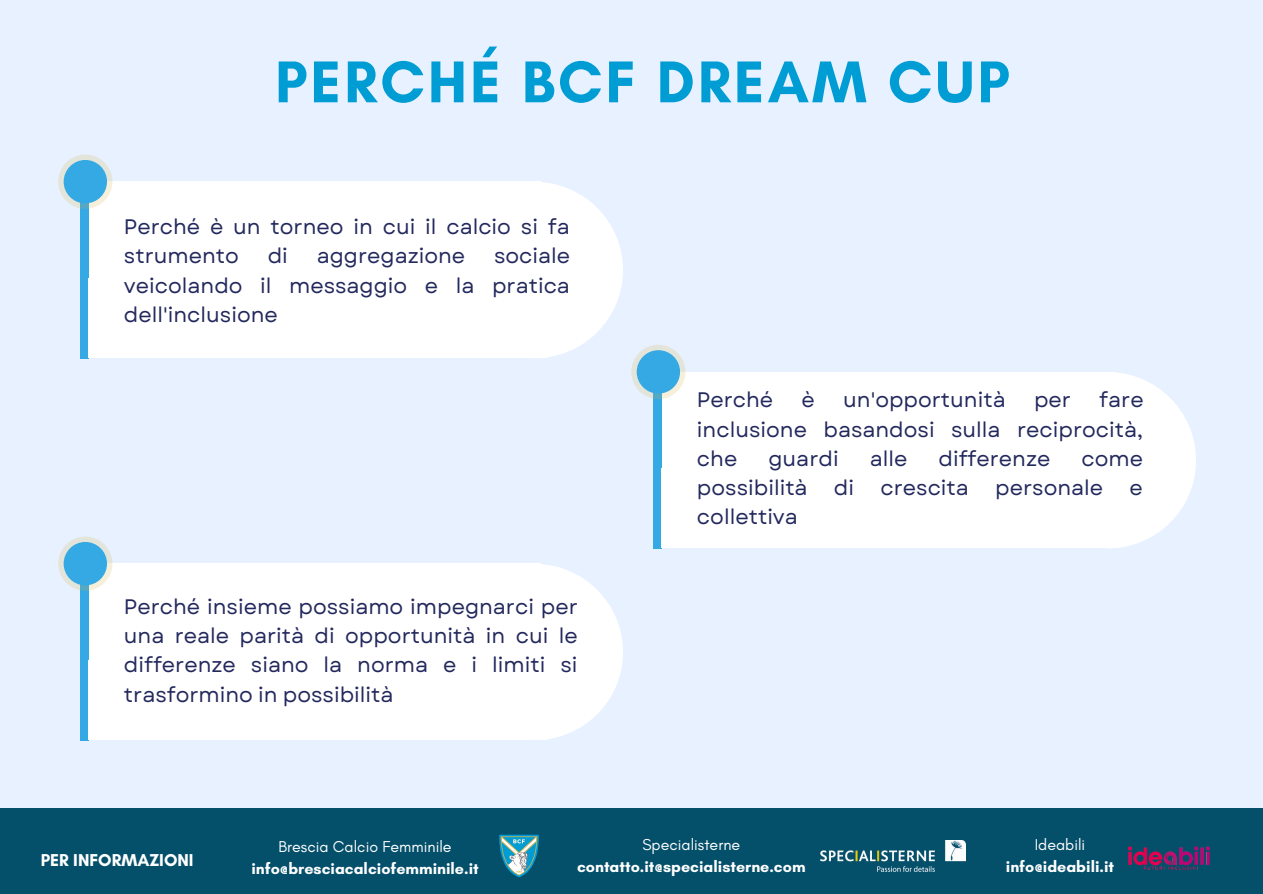
<style>
.page{position:relative;width:1263px;height:894px;background:#fff}
.page>*{position:absolute;margin:0;border:0;box-sizing:border-box;transform-origin:0 0}
.t1{font:700 60px "Glacial Indifference";letter-spacing:.05em;color:#009dd5}
.t2{font:21px/29.2px "Garet";color:#23295d;text-align:justify}
.t3{font:700 17.55px "Glacial Indifference";color:#fff}
.t4{font:700 16.05px "Glacial Indifference";color:#fff}
.t5{font:16.05px "Glacial Indifference";color:#fff}
</style>
<div class="page">
<div style="left:0;top:0;width:1263px;height:893px;background:#e7f1ff"></div>
<div style="left:0;top:808px;width:1263px;height:85px;background:#044f6a"></div>
<img style="left:1129px;top:846px;width:81px;height:24px">
<svg style="left:499px;top:834px;width:40px;height:42px"></svg>
<img style="left:820px;top:840px;width:145px;height:31px">
<div style="left:83px;top:182px;width:458px;height:103px;background:#fff"></div>
<div style="left:80px;top:182px;width:8px;height:176px;background:#34a9e4"></div>
<svg style="left:58px;top:154px;width:54px;height:55px"></svg>
<div style="left:64px;top:160px;width:43px;height:43px;background:#34a9e4;border-radius:50%"></div>
<div style="left:88px;top:278px;width:458px;height:79px;background:#fff"></div>
<svg style="left:534px;top:182px;width:89px;height:176px"></svg>
<div style="left:656px;top:372px;width:458px;height:103px;background:#fff"></div>
<div style="left:653px;top:372px;width:8px;height:176px;background:#34a9e4"></div>
<svg style="left:631px;top:344px;width:54px;height:55px"></svg>
<div style="left:637px;top:350px;width:43px;height:43px;background:#34a9e4;border-radius:50%"></div>
<div style="left:661px;top:468px;width:458px;height:80px;background:#fff"></div>
<svg style="left:1114px;top:372px;width:82px;height:176px"></svg>
<div style="left:83px;top:563px;width:458px;height:104px;background:#fff"></div>
<div style="left:80px;top:563px;width:8px;height:177px;background:#34a9e4"></div>
<svg style="left:58px;top:536px;width:54px;height:54px"></svg>
<div style="left:64px;top:541px;width:43px;height:44px;background:#34a9e4;border-radius:50%"></div>
<div style="left:88px;top:660px;width:458px;height:79px;background:#fff"></div>
<svg style="left:534px;top:564px;width:89px;height:176px"></svg>
<h1 class="t1" style="left:275px;top:45px;width:736px">PERCHÉ BCF DREAM CUP</h1>
<p class="t2" style="left:124px;top:212px;width:447px">Perché è un torneo in cui il calcio si fa strumento</p>
<p class="t2" style="left:124px;top:241px;width:448px;text-indent:370px">sociale veicolando il messaggio e la pratica dell'inclusione</p>
<p class="t2" style="left:268px;top:241px;width:22px">di</p>
<p class="t2" style="left:317px;top:241px;width:150px">aggregazione</p>
<p class="t2" style="left:124px;top:591px;width:456px">Perché insieme possiamo impegnarci per una reale parità di opportunità in cui le differenze siano la norma e i limiti si trasformino in possibilità</p>
<p class="t2" style="left:697px;top:385px;width:78px">Perché</p>
<p class="t2" style="left:802px;top:385px;width:15px">è</p>
<p class="t2" style="left:843px;top:385px;width:164px">un'opportunità</p>
<p class="t2" style="left:1034px;top:385px;width:39px">per</p>
<p class="t2" style="left:697px;top:385px;width:448px;text-indent:402px">fare inclusione basandosi sulla reciprocità, che</p>
<p class="t2" style="left:768px;top:444px;width:72px">guardi</p>
<p class="t2" style="left:870px;top:444px;width:39px">alle</p>
<p class="t2" style="left:938px;top:444px;width:113px">differenze</p>
<p class="t2" style="left:1081px;top:444px;width:63px">come</p>
<p class="t2" style="left:697px;top:473px;width:112px">possibilità</p>
<p class="t2" style="left:834px;top:473px;width:22px">di</p>
<p class="t2" style="left:880px;top:473px;width:90px">crescita</p>
<p class="t2" style="left:995px;top:473px;width:109px">personale</p>
<p class="t2" style="left:1129px;top:473px;width:15px">e</p>
<p class="t2" style="left:697px;top:502px;width:102px">collettiva</p>
<p class="t3" style="left:41px;top:849px;width:154px">PER INFORMAZIONI</p>
<p class="t5" style="left:278px;top:836px;width:175px">Brescia Calcio Femminile</p>
<p class="t4" style="left:251px;top:858px;width:229px">info@bresciacalciofemminile.it</p>
<p class="t5" style="left:642px;top:834px;width:99px">Specialisterne</p>
<p class="t4" style="left:577px;top:856px;width:230px">contatto.it@specialisterne.com</p>
<p class="t5" style="left:1035px;top:834px;width:52px">Ideabili</p>
<p class="t4" style="left:1006px;top:856px;width:110px">info@ideabili.it</p>
</div>
